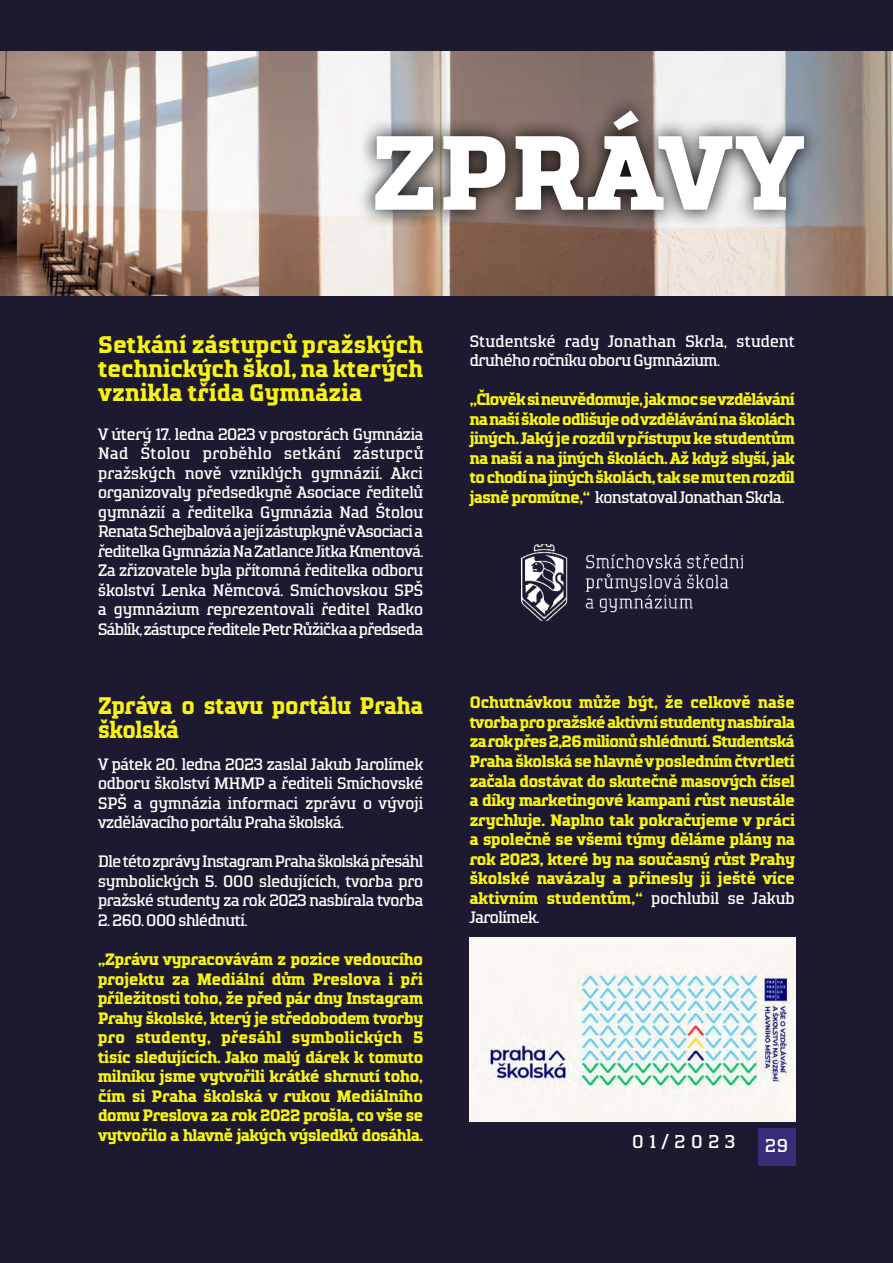
<style>
.page{position:relative;width:893px;height:1263px;background:#1d1931}
.page>*{position:absolute;margin:0;border:0;box-sizing:border-box;transform-origin:0 0}
.t1{font:700 105px "TT Polls";letter-spacing:-.01em;color:#fff;scale:1.1 1}
.t2{font:700 24px/24px "TT Polls";letter-spacing:-.03em;color:#f7f410;text-align:justify;scale:1.05 1}
.t3{font:700 24px/24px "TT Polls";letter-spacing:-.03em;color:#f7f410}
.t4{font:18.6px "TT Polls";letter-spacing:.26em;color:#fff;scale:1.05 1}
.t5{font:700 16.5px/19.5px "TT Polls";letter-spacing:-.055em;color:#f7f410;text-align:justify;scale:1.05 1}
.t6{font:16.5px/19.5px "TT Polls";letter-spacing:-.06em;color:#fff;text-align:justify;scale:1.05 1}
.s1{font-weight:400;color:#fff}
</style>
<div class="page">
<img style="left:0;top:52px;width:893px;height:243px">
<svg style="left:521px;top:544px;width:222px;height:77px"></svg>
<svg style="left:357px;top:94px;width:465px;height:135px;background:#857f7d"></svg>
<img style="left:469px;top:938px;width:326px;height:183px">
<div style="left:758px;top:1128px;width:37px;height:37px;background:#392d7a"></div>
<h1 class="t1" style="left:369px;top:108px;width:398px">ZPRÁVY</h1>
<h2 class="t2" style="left:98px;top:333px;width:312px">Setkání zástupců pražských technických škol, na kterých vznikla třída Gymnázia</h2>
<p class="t6" style="left:98px;top:424px;width:312px">V úterý 17. ledna 2023 v prostorách Gymnázia Nad Štolou proběhlo setkání zástupců pražských nově vzniklých gymnázií. Akci organizovaly předsedkyně Asociace ředitelů gymnázií a ředitelka Gymnázia Nad Štolou Renata Schejbalová a její zástupkyně v Asociaci a ředitelka Gymnázia Na Zatlance Jitka Kmentová.<br>Za zřizovatele byla přítomná ředitelka odboru školství Lenka Němcová. Smíchovskou SPŠ a gymnázium reprezentovali ředitel Radko Sáblík, zástupce ředitele Petr Růžička a předseda</p>
<h2 class="t3" style="left:98px;top:694px;width:327px">Zpráva o stavu portálu Praha školská</h2>
<p class="t6" style="left:98px;top:754px;width:312px">V pátek 20. ledna 2023 zaslal Jakub Jarolímek odboru školství MHMP a řediteli Smíchovské SPŠ a gymnázia informaci zprávu o vývoji vzdělávacího portálu Praha školská.</p>
<p class="t6" style="left:98px;top:852px;width:312px">Dle této zprávy Instagram Praha školská přesáhl symbolických 5. 000 sledujících, tvorba pro pražské studenty za rok 2023 nasbírala tvorba</p>
<p class="t6" style="left:98px;top:910px;width:144px">2. 260. 000 shlédnutí.</p>
<p class="t5" style="left:98px;top:950px;width:312px">„Zprávu vypracovávám z pozice vedoucího projektu za Mediální dům Preslova i při příležitosti toho, že před pár dny Instagram Prahy školské, který je středobodem tvorby pro studenty, přesáhl symbolických 5 tisíc sledujících. Jako malý dárek k tomuto milníku jsme vytvořili krátké shrnutí toho, čím si Praha školská v rukou Mediálního domu Preslova za rok 2022 prošla, co vše se vytvořilo a hlavně jakých výsledků dosáhla.</p>
<p class="t6" style="left:469px;top:331px;width:312px">Studentské rady Jonathan Skrla, student druhého ročníku oboru Gymnázium.</p>
<p class="t5" style="left:469px;top:390px;width:312px">„Člověk si neuvědomuje, jak moc se vzdělávání na naší škole odlišuje od vzdělávání na školách jiných. Jaký je rozdíl v přístupu ke studentům na naší a na jiných školách. Až když slyší, jak to chodí na jiných školách, tak se mu ten rozdíl jasně promítne,“ <span class="s1">konstatoval Jonathan Skrla.</span></p>
<p class="t5" style="left:469px;top:693px;width:312px">Ochutnávkou může být, že celkově naše tvorba pro pražské aktivní studenty nasbírala za rok přes 2,26 milionů shlédnutí. Studentská Praha školská se hlavně v posledním čtvrtletí začala dostávat do skutečně masových čísel a díky marketingové kampani růst neustále zrychluje. Naplno tak pokračujeme v práci a společně se všemi týmy děláme plány na rok 2023, které by na současný růst Prahy školské navázaly a přinesly ji ještě více aktivním studentům,“ <span class="s1">pochlubil se Jakub Jarolímek.</span></p>
<p class="t4" style="left:632px;top:1130px;width:100px">01/2023</p>
<p class="t4" style="left:765px;top:1134px;width:24px">29</p>
</div>
